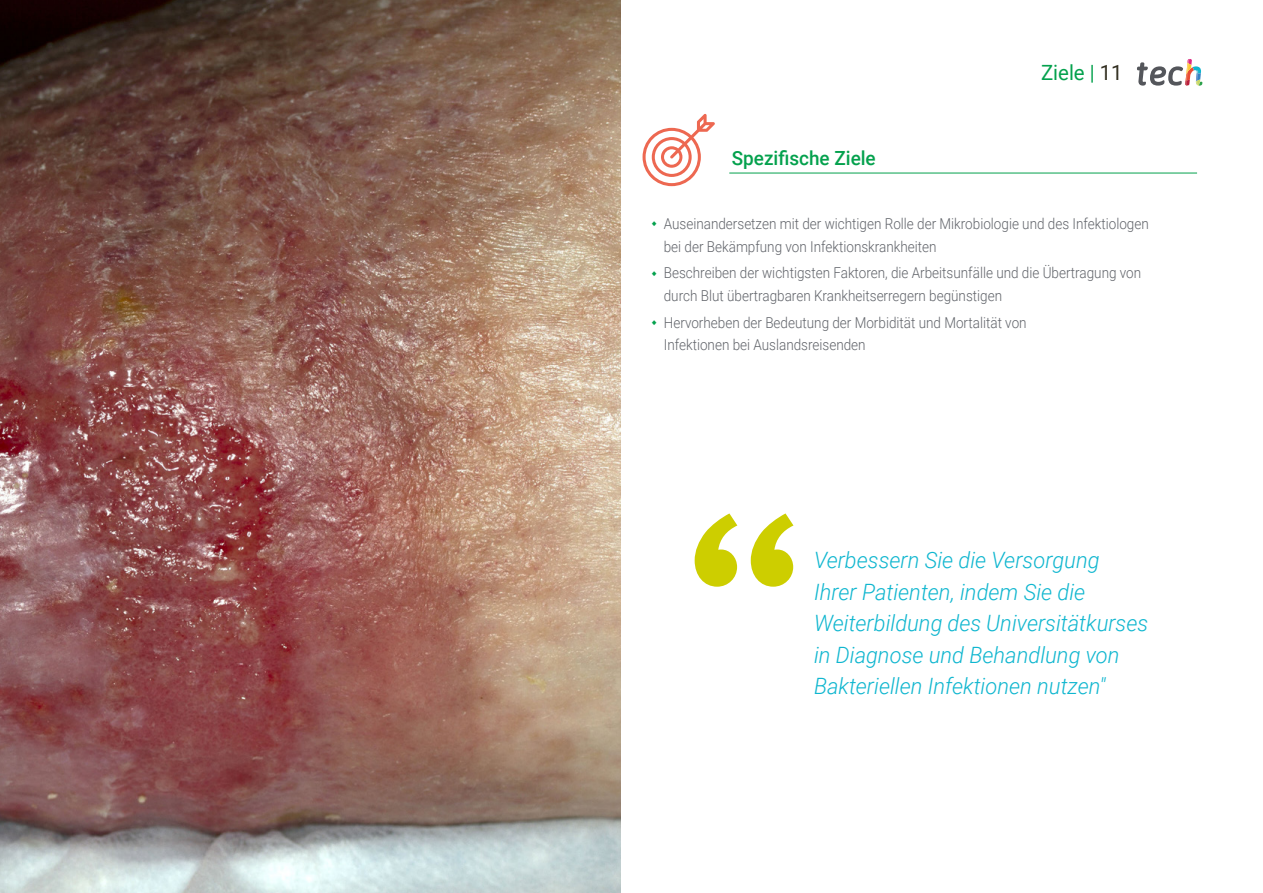
<style>
.page{position:relative;width:1263px;height:893px;background:#fff}
.page>*{position:absolute;margin:0;border:0;box-sizing:border-box;transform-origin:0 0}
.t1{font:italic 300 22.5px/31.5px "Roboto";color:#0fb6cf}
.t2{font:21px "Roboto";color:#04a14d}
.t3{font:500 19.5px "Roboto";color:#04a14d}
.t4{font:300 15px/22.5px "Roboto";color:#61646a;scale:.9 1}
.s1{color:#312e20}
</style>
<div class="page">
<svg style="left:642px;top:114px;width:73px;height:72px"></svg>
<hr style="left:729px;top:173px;width:468px;height:1px;background:#04a14d">
<img style="left:0;top:0;width:621px;height:893px">
<svg style="left:1137px;top:59px;width:65px;height:27px"></svg>
<svg style="left:695px;top:513px;width:98px;height:74px"></svg>
<h3 class="t3" style="left:732px;top:144px;width:145px">Spezifische Ziele</h3>
<h2 class="t2" style="left:1041px;top:57px;width:83px">Ziele | <span class="s1">11</span></h2>
<p class="t4" style="left:664px;top:212px;width:540px">Auseinandersetzen mit der wichtigen Rolle der Mikrobiologie und des Infektiologen bei der Bekämpfung von Infektionskrankheiten</p>
<p class="t4" style="left:664px;top:261px;width:532px">Beschreiben der wichtigsten Faktoren, die Arbeitsunfälle und die Übertragung von durch Blut übertragbaren Krankheitserregern begünstigen</p>
<p class="t4" style="left:664px;top:311px;width:405px">Hervorheben der Bedeutung der Morbidität und Mortalität von<br>Infektionen bei Auslandsreisenden</p>
<h1 class="t1" style="left:814px;top:544px;width:336px">Verbessern Sie die Versorgung<br>Ihrer Patienten, indem Sie die Weiterbildung des Universitätkurses in Diagnose und Behandlung von Bakteriellen Infektionen nutzen"</h1>
</div>
